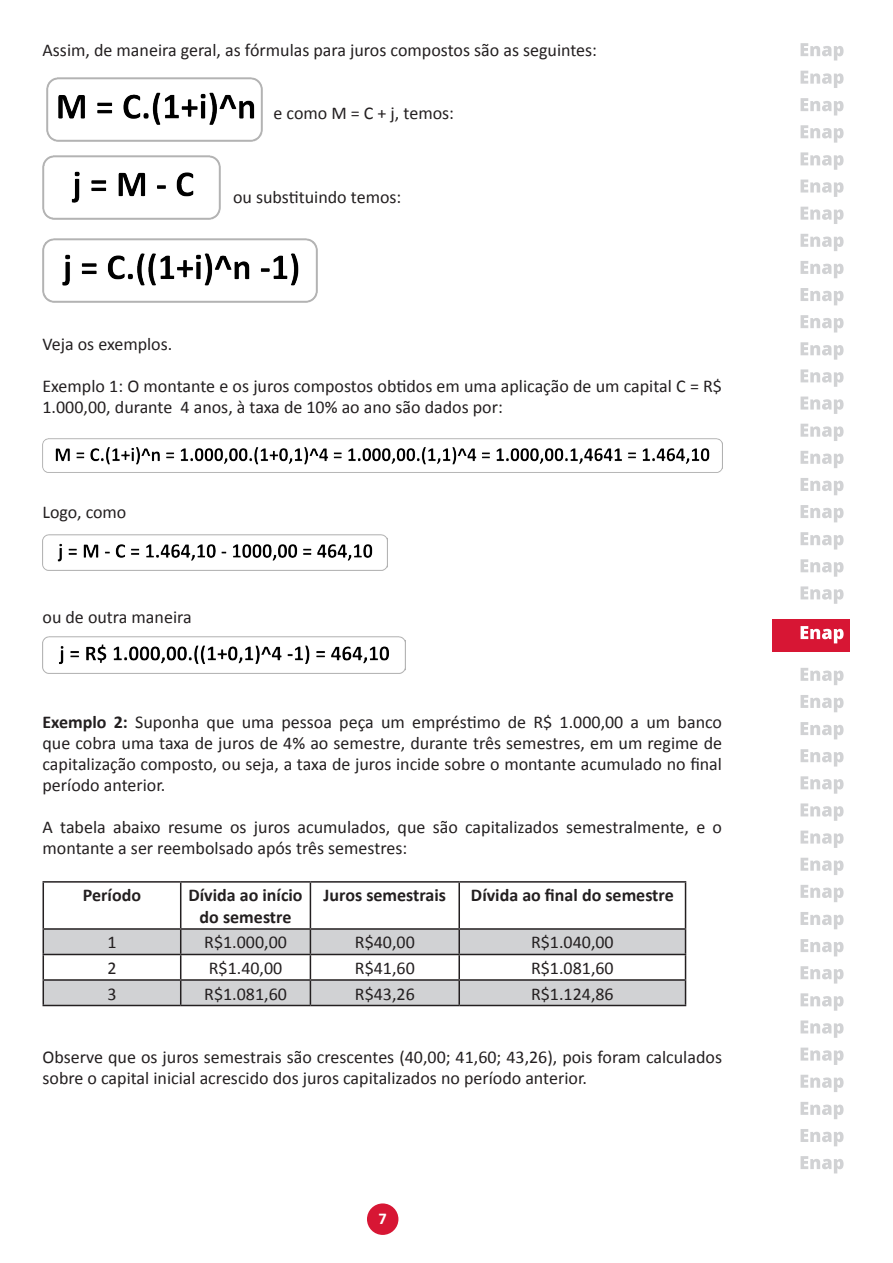
<style>
.page{position:relative;width:893px;height:1263px;background:#fff}
.page>*{position:absolute;margin:0;border:0;box-sizing:border-box;transform-origin:0 0}
.texto{font:18px/21px "Calibri";color:#231f20}
.texto-2{font:700 18px/21.6px "Calibri";color:#231f20;text-align:center}
.t1{font:700 16.5px "Calibri";color:#fff}
.s1{font-weight:700}
</style>
<div class="page">
<div style="left:367px;top:1203px;width:31px;height:32px;background:#d71634;border-radius:50%"></div>
<div style="left:772px;top:619px;width:77px;height:32px;background:#d71634"></div>
<svg style="left:801px;top:626px;width:43px;height:17px"></svg>
<svg style="left:801px;top:98px;width:43px;height:17px"></svg>
<svg style="left:801px;top:125px;width:43px;height:18px"></svg>
<svg style="left:801px;top:152px;width:43px;height:18px"></svg>
<svg style="left:801px;top:180px;width:43px;height:17px"></svg>
<svg style="left:801px;top:207px;width:43px;height:17px"></svg>
<svg style="left:801px;top:234px;width:43px;height:17px"></svg>
<svg style="left:801px;top:261px;width:43px;height:17px"></svg>
<svg style="left:801px;top:288px;width:43px;height:17px"></svg>
<svg style="left:801px;top:315px;width:43px;height:17px"></svg>
<svg style="left:801px;top:342px;width:43px;height:18px"></svg>
<svg style="left:801px;top:369px;width:43px;height:18px"></svg>
<svg style="left:801px;top:397px;width:43px;height:17px"></svg>
<svg style="left:801px;top:424px;width:43px;height:17px"></svg>
<svg style="left:801px;top:451px;width:43px;height:17px"></svg>
<svg style="left:801px;top:478px;width:43px;height:17px"></svg>
<svg style="left:801px;top:505px;width:43px;height:17px"></svg>
<svg style="left:801px;top:532px;width:43px;height:17px"></svg>
<svg style="left:801px;top:559px;width:43px;height:18px"></svg>
<svg style="left:801px;top:586px;width:43px;height:18px"></svg>
<svg style="left:801px;top:668px;width:43px;height:17px"></svg>
<svg style="left:801px;top:695px;width:43px;height:17px"></svg>
<svg style="left:801px;top:722px;width:43px;height:17px"></svg>
<svg style="left:801px;top:749px;width:43px;height:17px"></svg>
<svg style="left:801px;top:776px;width:43px;height:18px"></svg>
<svg style="left:801px;top:803px;width:43px;height:18px"></svg>
<svg style="left:801px;top:830px;width:43px;height:18px"></svg>
<svg style="left:801px;top:858px;width:43px;height:17px"></svg>
<svg style="left:801px;top:885px;width:43px;height:17px"></svg>
<svg style="left:801px;top:912px;width:43px;height:17px"></svg>
<svg style="left:801px;top:939px;width:43px;height:17px"></svg>
<svg style="left:801px;top:966px;width:43px;height:17px"></svg>
<svg style="left:801px;top:993px;width:43px;height:18px"></svg>
<svg style="left:801px;top:1020px;width:43px;height:18px"></svg>
<svg style="left:801px;top:1047px;width:43px;height:18px"></svg>
<svg style="left:801px;top:1075px;width:43px;height:17px"></svg>
<svg style="left:801px;top:1102px;width:43px;height:17px"></svg>
<svg style="left:801px;top:1129px;width:43px;height:17px"></svg>
<svg style="left:801px;top:1156px;width:43px;height:17px"></svg>
<svg style="left:801px;top:71px;width:43px;height:17px"></svg>
<svg style="left:801px;top:43px;width:43px;height:18px"></svg>
<img style="left:47px;top:78px;width:215px;height:63px">
<img style="left:43px;top:156px;width:178px;height:63px">
<img style="left:43px;top:238px;width:275px;height:64px">
<img style="left:43px;top:438px;width:680px;height:34px">
<img style="left:43px;top:535px;width:345px;height:35px">
<img style="left:43px;top:636px;width:363px;height:38px">
<svg style="left:44px;top:930px;width:641px;height:75px;fill:#d1d2d4"></svg>
<hr style="left:43px;top:881px;width:138px;height:2px;background:#231f20">
<hr style="left:43px;top:883px;width:1px;height:45px;background:#231f20">
<hr style="left:181px;top:881px;width:129px;height:2px;background:#231f20">
<hr style="left:180px;top:883px;width:1px;height:45px;background:#231f20">
<hr style="left:310px;top:881px;width:149px;height:2px;background:#231f20">
<hr style="left:310px;top:883px;width:1px;height:45px;background:#231f20">
<hr style="left:459px;top:881px;width:227px;height:2px;background:#231f20">
<hr style="left:458px;top:883px;width:2px;height:45px;background:#231f20">
<hr style="left:685px;top:883px;width:1px;height:45px;background:#231f20">
<hr style="left:43px;top:928px;width:138px;height:2px;background:#231f20">
<hr style="left:181px;top:928px;width:129px;height:2px;background:#231f20">
<hr style="left:310px;top:928px;width:149px;height:2px;background:#231f20">
<hr style="left:459px;top:928px;width:227px;height:2px;background:#231f20">
<hr style="left:458px;top:930px;width:2px;height:24px;background:#231f20">
<hr style="left:43px;top:954px;width:138px;height:1px;background:#231f20">
<hr style="left:181px;top:954px;width:129px;height:1px;background:#231f20">
<hr style="left:310px;top:954px;width:149px;height:1px;background:#231f20">
<hr style="left:459px;top:954px;width:227px;height:1px;background:#231f20">
<hr style="left:458px;top:955px;width:2px;height:24px;background:#231f20">
<hr style="left:43px;top:979px;width:138px;height:2px;background:#231f20">
<svg style="left:43px;top:930px;width:1px;height:75px"></svg>
<hr style="left:181px;top:979px;width:129px;height:2px;background:#231f20">
<svg style="left:180px;top:930px;width:1px;height:75px"></svg>
<hr style="left:310px;top:979px;width:149px;height:2px;background:#231f20">
<svg style="left:310px;top:930px;width:1px;height:75px"></svg>
<hr style="left:459px;top:979px;width:227px;height:2px;background:#231f20">
<hr style="left:458px;top:981px;width:2px;height:24px;background:#231f20">
<svg style="left:685px;top:930px;width:1px;height:75px"></svg>
<hr style="left:43px;top:1005px;width:138px;height:1px;background:#231f20">
<hr style="left:181px;top:1005px;width:129px;height:1px;background:#231f20">
<hr style="left:310px;top:1005px;width:149px;height:1px;background:#231f20">
<hr style="left:459px;top:1005px;width:227px;height:1px;background:#231f20">
<p class="texto" style="left:43px;top:40px;width:556px">Assim, de maneira geral, as fórmulas para juros compostos são as seguintes:</p>
<p class="texto" style="left:274px;top:103px;width:182px">e como M = C + j, temos:</p>
<p class="texto" style="left:233px;top:187px;width:170px">ou substituindo temos:</p>
<p class="texto" style="left:43px;top:334px;width:131px">Veja os exemplos.</p>
<p class="texto" style="left:43px;top:376px;width:681px">Exemplo 1: O montante e os juros compostos obtidos em uma aplicação de um capital C = R$<br>1.000,00, durante 4 anos, à taxa de 10% ao ano são dados por:</p>
<p class="texto" style="left:43px;top:502px;width:85px">Logo, como</p>
<p class="texto" style="left:43px;top:607px;width:151px">ou de outra maneira</p>
<p class="texto" style="left:43px;top:712px;width:681px;text-align:justify"><span class="s1">Exemplo 2:</span> Suponha que uma pessoa peça um empréstimo de R$ 1.000,00 a um banco que cobra uma taxa de juros de 4% ao semestre, durante três semestres, em um regime de capitalização composto, ou seja, a taxa de juros incide sobre o montante acumulado no final período anterior.</p>
<p class="texto" style="left:43px;top:817px;width:681px">A tabela abaixo resume os juros acumulados, que são capitalizados semestralmente, e o montante a ser reembolsado após três semestres:</p>
<p class="texto-2" style="left:83px;top:884px;width:60px">Período</p>
<p class="texto-2" style="left:189px;top:884px;width:116px">Dívida ao início do semestre</p>
<p class="texto-2" style="left:324px;top:884px;width:124px">Juros semestrais</p>
<p class="texto-2" style="left:471px;top:884px;width:204px">Dívida ao final do semestre</p>
<p class="texto" style="left:107px;top:932px;width:11px">1</p>
<p class="texto" style="left:204px;top:932px;width:84px">R$1.000,00</p>
<p class="texto" style="left:355px;top:932px;width:61px">R$40,00</p>
<p class="texto" style="left:531px;top:932px;width:84px">R$1.040,00</p>
<p class="texto" style="left:107px;top:957px;width:11px">2</p>
<p class="texto" style="left:209px;top:957px;width:75px">R$1.40,00</p>
<p class="texto" style="left:355px;top:957px;width:61px">R$41,60</p>
<p class="texto" style="left:531px;top:957px;width:84px">R$1.081,60</p>
<p class="texto" style="left:107px;top:983px;width:11px">3</p>
<p class="texto" style="left:204px;top:983px;width:84px">R$1.081,60</p>
<p class="texto" style="left:355px;top:983px;width:61px">R$43,26</p>
<p class="texto" style="left:531px;top:983px;width:84px">R$1.124,86</p>
<p class="texto" style="left:43px;top:1047px;width:681px">Observe que os juros semestrais são crescentes (40,00; 41,60; 43,26), pois foram calculados sobre o capital inicial acrescido dos juros capitalizados no período anterior.</p>
<p class="t1" style="left:378px;top:1208px;width:10px">7</p>
</div>
